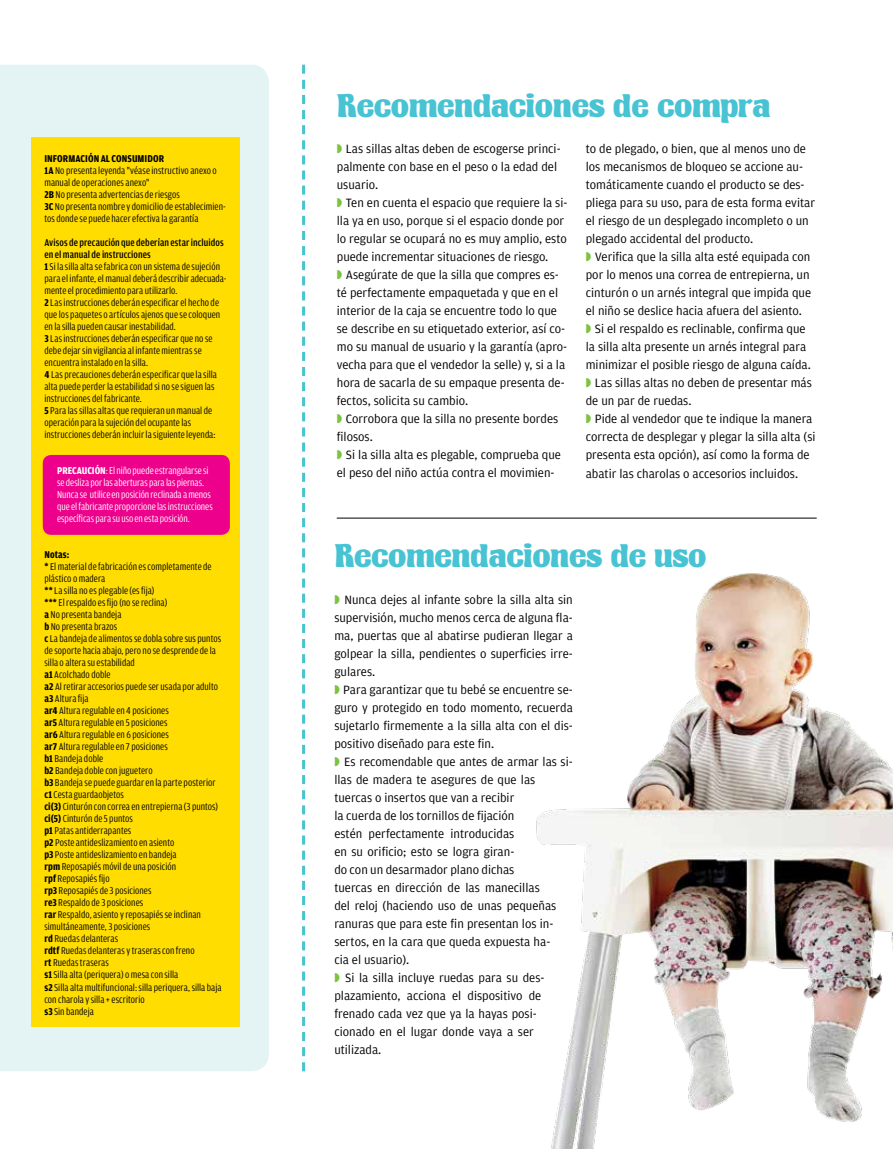
<style>
.page{position:relative;width:893px;height:1149px;background:#fff}
.page>*{position:absolute;margin:0;border:0;box-sizing:border-box;transform-origin:0 0}
.t1{font:36px "Kingthings Organica";color:#47c3d3}
.t2{font:12.75px/18px "Amplitude";color:#000}
.t3{font:10.5px/12px "Amplitude Cond";letter-spacing:.005em;color:#000}
.t4{font:10.5px/12px "Amplitude Cond";letter-spacing:-.005em;color:#fff}
.s1{font-weight:700}
.s2{font-weight:500}
.s3{color:#7ec242}
</style>
<div class="page">
<div style="left:0;top:65px;width:269px;height:1005px;background:#e4f4f5"></div>
<div style="left:32px;top:137px;width:208px;height:889px;background:#fd0"></div>
<div style="left:43px;top:455px;width:187px;height:79px;background:#ec008c;border-radius:9px"></div>
<svg style="left:302px;top:65px;width:3px;height:1005px"></svg>
<hr style="left:337px;top:517px;width:480px;height:1px;background:#000">
<img style="left:536px;top:573px;width:357px;height:575px">
<p class="t3" style="left:44px;top:152px;width:183px"><span class="s1">INFORMACIÓN AL CONSUMIDOR<br>1A</span> No presenta leyenda "véase instructivo anexo o manual de operaciones anexo"<br><span class="s1">2B</span> No presenta advertencias de riesgos<br><span class="s1">3C</span> No presenta nombre y domicilio de establecimien&shy;tos donde se puede hacer efectiva la garantía</p>
<p class="t3" style="left:44px;top:236px;width:184px"><span class="s2">Avisos de precaución que deberían estar incluidos en el manual de instrucciones<br></span><span class="s1">1</span> Si la silla alta se fabrica con un sistema de sujeción para el infante, el manual deberá describir adecuada&shy;mente el procedimiento para utilizarlo.<br><span class="s1">2</span> Las instrucciones deberán especificar el hecho de que los paquetes o artículos ajenos que se coloquen en la silla pueden causar inestabilidad.<br><span class="s1">3</span> Las instrucciones deberán especificar que no se debe dejar sin vigilancia al infante mientras se encuentra instalado en la silla.<br><span class="s1">4</span> Las precauciones deberán especificar que la silla alta puede perder la estabilidad si no se siguen las instrucciones del fabricante.<br><span class="s1">5</span> Para las sillas altas que requieran un manual de operación para la sujeción del ocupante las instrucciones deberán incluir la siguiente leyenda:</p>
<p class="t4" style="left:57px;top:464px;width:157px"><span class="s1">PRECAUCIÓN</span>: El niño puede estrangularse si se desliza por las aberturas para las piernas.<br>Nunca se utilice en posición reclinada a menos que el fabricante proporcione las instrucciones específicas para su uso en esta posición.</p>
<p class="t3" style="left:44px;top:548px;width:179px"><span class="s1">Notas:<br>*</span> El material de fabricación es completamente de plástico o madera<br><span class="s1">**</span> La silla no es plegable (es fija)<br><span class="s1">***</span> El respaldo es fijo (no se reclina)<br><span class="s1">a</span> No presenta bandeja<br><span class="s1">b</span> No presenta brazos<br><span class="s1">c</span> La bandeja de alimentos se dobla sobre sus puntos de soporte hacia abajo, pero no se desprende de la silla o altera su estabilidad<br><span class="s1">a1</span> Acolchado doble<br><span class="s1">a2</span> Al retirar accesorios puede ser usada por adulto <span class="s1">a3</span> Altura fija<br><span class="s1">ar4</span> Altura regulable en 4 posiciones<br><span class="s1">ar5</span> Altura regulable en 5 posiciones<br><span class="s1">ar6</span> Altura regulable en 6 posiciones<br><span class="s1">ar7</span> Altura regulable en 7 posiciones<br><span class="s1">b1</span> Bandeja doble<br><span class="s1">b2</span> Bandeja doble con juguetero<br><span class="s1">b3</span> Bandeja se puede guardar en la parte posterior <span class="s1">c1</span> Cesta guardaobjetos<br><span class="s1">ci(3)</span> Cinturón con correa en entrepierna (3 puntos) <span class="s1">ci(5)</span> Cinturón de 5 puntos<br><span class="s1">p1</span> Patas antiderrapantes<br><span class="s1">p2</span> Poste antideslizamiento en asiento<br><span class="s1">p3</span> Poste antideslizamiento en bandeja<br><span class="s1">rpm</span> Reposapiés móvil de una posición<br><span class="s1">rpf</span> Reposapiés fijo<br><span class="s1">rp3</span> Reposapiés de 3 posiciones<br><span class="s1">re3</span> Respaldo de 3 posiciones<br><span class="s1">rar</span> Respaldo, asiento y reposapiés se inclinan simultáneamente, 3 posiciones<br><span class="s1">rd</span> Ruedas delanteras<br><span class="s1">rdtf</span> Ruedas delanteras y traseras con freno<br><span class="s1">rt</span> Ruedas traseras<br><span class="s1">s1</span> Silla alta (periquera) o mesa con silla<br><span class="s1">s2</span> Silla alta multifuncional: silla periquera, silla baja con charola y silla + escritorio<br><span class="s1">s3</span> Sin bandeja</p>
<h1 class="t1" style="left:337px;top:88px;width:435px">Recomendaciones de compra</h1>
<p class="t2" style="left:337px;top:140px;width:232px"><span class="s3">◗</span> Las sillas altas deben de escogerse princi&shy;palmente con base en el peso o la edad del usuario.<br><span class="s3">◗</span> Ten en cuenta el espacio que requiere la si&shy;lla ya en uso, porque si el espacio donde por lo regular se ocupará no es muy amplio, esto puede incrementar situaciones de riesgo.<br><span class="s3">◗</span> Asegúrate de que la silla que compres es&shy;té perfectamente empaquetada y que en el interior de la caja se encuentre todo lo que se describe en su etiquetado exterior, así co&shy;mo su manual de usuario y la garantía (apro&shy;vecha para que el vendedor la selle) y, si a la hora de sacarla de su empaque presenta de&shy;fectos, solicita su cambio.<br><span class="s3">◗</span> Corrobora que la silla no presente bordes filosos.<br><span class="s3">◗</span> Si la silla alta es plegable, comprueba que el peso del niño actúa contra el movimien-</p>
<p class="t2" style="left:586px;top:140px;width:231px">to de plegado, o bien, que al menos uno de los mecanismos de bloqueo se accione au&shy;tomáticamente cuando el producto se des&shy;pliega para su uso, para de esta forma evitar el riesgo de un desplegado incompleto o un plegado accidental del producto.<br><span class="s3">◗</span> Verifica que la silla alta esté equipada con por lo menos una correa de entrepierna, un cinturón o un arnés integral que impida que el niño se deslice hacia afuera del asiento.<br><span class="s3">◗</span> Si el respaldo es reclinable, confirma que la silla alta presente un arnés integral para minimizar el posible riesgo de alguna caída. <span class="s3">◗</span> Las sillas altas no deben de presentar más de un par de ruedas.<br><span class="s3">◗</span> Pide al vendedor que te indique la manera correcta de desplegar y plegar la silla alta (si presenta esta opción), así como la forma de abatir las charolas o accesorios incluidos.</p>
<h1 class="t1" style="left:334px;top:538px;width:373px">Recomendaciones de uso</h1>
<p class="t2" style="left:334px;top:590px;width:240px"><span class="s3">◗</span> Nunca dejes al infante sobre la silla alta sin supervisión, mucho menos cerca de alguna fla&shy;ma, puertas que al abatirse pudieran llegar a golpear la silla, pendientes o superficies irre&shy;gulares.<br><span class="s3">◗</span> Para garantizar que tu bebé se encuentre se&shy;guro y protegido en todo momento, recuerda sujetarlo firmemente a la silla alta con el dis&shy;positivo diseñado para este fin.<br><span class="s3">◗</span> Es recomendable que antes de armar las si&shy;llas de madera te asegures de que las tuercas o insertos que van a recibir<br>la cuerda de los tornillos de fijación<br>estén perfectamente introducidas<br>en su orificio; esto se logra giran-<br>do con un desarmador plano dichas<br>tuercas en dirección de las manecillas<br>del reloj (haciendo uso de unas pequeñas ranuras que para este fin presentan los in&shy;sertos, en la cara que queda expuesta ha-<br>cia el usuario).<br><span class="s3">◗</span> Si la silla incluye ruedas para su des&shy;plazamiento, acciona el dispositivo de frenado cada vez que ya la hayas posi&shy;cionado en el lugar donde vaya a ser utilizada.</p>
</div>
